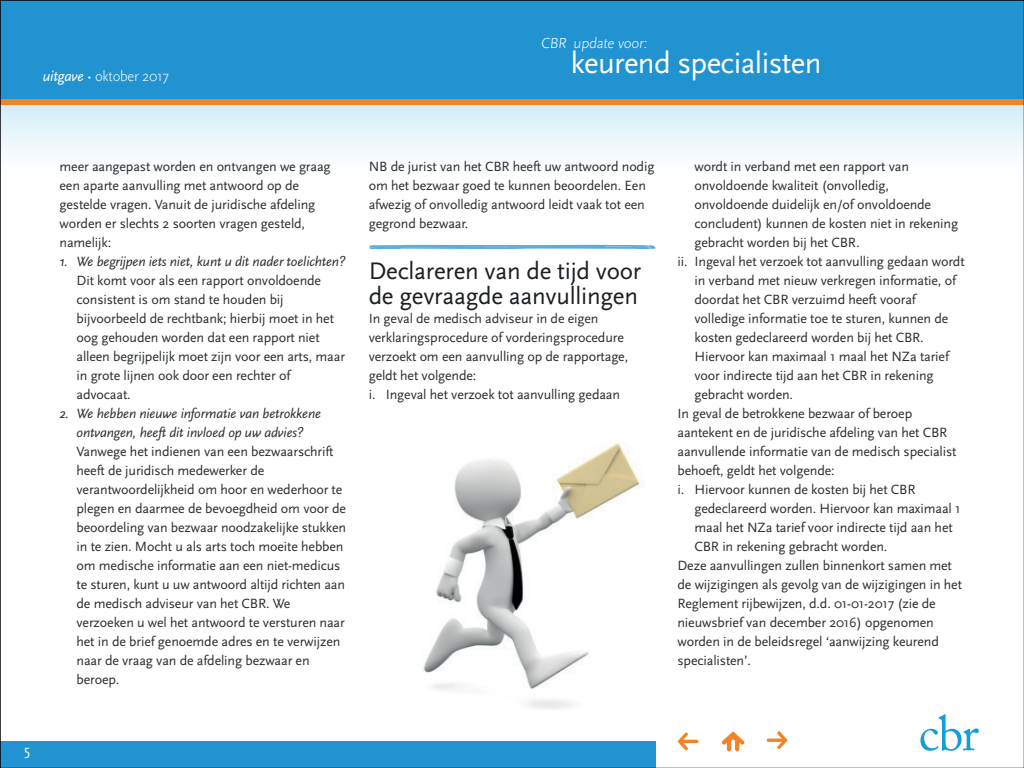
<style>
.page{position:relative;width:1024px;height:768px;background:#fff}
.page>*{position:absolute;margin:0;border:0;box-sizing:border-box;transform-origin:0 0}
.t1{font:30.9px "Scala Sans Pro";letter-spacing:-.02em;color:#fff}
.t2{font:25px/25px "Scala Sans Pro";letter-spacing:-.01em;color:#1b1f22}
.t3{font:300 15.2px "Scala Sans Pro";color:#fff}
.t4{font:300 15px "Scala Sans Pro";letter-spacing:-.02em;color:#fff}
.t5{font:15px "Scala Sans Pro";color:#fff}
.t6{font:14px/19px "Scala Sans Pro";letter-spacing:-.01em;color:#292d2f}
.t7{font:italic 14px/19px "Scala Sans Pro";letter-spacing:-.01em;color:#292d2f;text-align:center}
.s1{font-weight:400;font-style:italic}
</style>
<div class="page">
<svg style="left:2px;top:105px;width:1020px;height:48px"></svg>
<div style="left:0;top:0;width:1024px;height:102px;background:#2293d1"></div>
<div style="left:0;top:741px;width:655px;height:27px;background:#2293d1"></div>
<div style="left:0;top:99px;width:1024px;height:6px;background:#f08527"></div>
<svg style="left:722px;top:731px;width:23px;height:20px"></svg>
<svg style="left:677px;top:732px;width:22px;height:18px"></svg>
<svg style="left:920px;top:714px;width:59px;height:37px"></svg>
<svg style="left:767px;top:731px;width:21px;height:18px"></svg>
<img style="left:423px;top:442px;width:221px;height:268px">
<svg style="left:369px;top:245px;width:287px;height:4px"></svg>
<p class="t4" style="left:43px;top:66px;width:128px"><span class="s1">uitgave</span> • oktober 2017</p>
<p class="t3" style="left:541px;top:33px;width:110px">CBR update voor:</p>
<h1 class="t1" style="left:571px;top:42px;width:252px">keurend specialisten</h1>
<p class="t5" style="left:24px;top:740px;width:8px">5</p>
<p class="t6" style="left:60px;top:156px;width:273px">meer aangepast worden en ontvangen we graag een aparte aanvulling met antwoord op de gestelde vragen. Vanuit de juridische afdeling worden er slechts 2 soorten vragen gesteld, namelijk:</p>
<p class="t7" style="left:60px;top:251px;width:288px">1. We begrijpen iets niet, kunt u dit nader toelichten?</p>
<p class="t6" style="left:77px;top:270px;width:270px">Dit komt voor als een rapport onvoldoende consistent is om stand te houden bij bijvoorbeeld de rechtbank; hierbij moet in het oog gehouden worden dat een rapport niet alleen begrijpelijk moet zijn voor een arts, maar in grote lijnen ook door een rechter of advocaat.</p>
<p class="t7" style="left:60px;top:403px;width:263px">2. We hebben nieuwe informatie van betrokkene ontvangen, heeft dit invloed op uw advies?</p>
<p class="t6" style="left:77px;top:441px;width:271px">Vanwege het indienen van een bezwaarschrift heeft de juridisch medewerker de verantwoordelijkheid om hoor en wederhoor te plegen en daarmee de bevoegdheid om voor de beoordeling van bezwaar noodzakelijke stukken in te zien. Mocht u als arts toch moeite hebben om medische informatie aan een niet-medicus te sturen, kunt u uw antwoord altijd richten aan de medisch adviseur van het CBR. We verzoeken u wel het antwoord te versturen naar het in de brief genoemde adres en te verwijzen naar de vraag van de afdeling bezwaar en beroep.</p>
<p class="t6" style="left:369px;top:156px;width:287px">NB de jurist van het CBR heeft uw antwoord nodig om het bezwaar goed te kunnen beoordelen. Een afwezig of onvolledig antwoord leidt vaak tot een gegrond bezwaar.</p>
<h2 class="t2" style="left:369px;top:257px;width:274px">Declareren van de tijd voor de gevraagde aanvullingen</h2>
<p class="t6" style="left:369px;top:308px;width:261px">In geval de medisch adviseur in de eigen verklaringsprocedure of vorderingsprocedure verzoekt om een aanvulling op de rapportage, geldt het volgende:<br>i. Ingeval het verzoek tot aanvulling gedaan</p>
<p class="t6" style="left:694px;top:156px;width:216px">wordt in verband met een rapport van</p>
<p class="t6" style="left:694px;top:175px;width:196px">onvoldoende kwaliteit (onvolledig,</p>
<p class="t6" style="left:694px;top:194px;width:238px">onvoldoende duidelijk en/of onvoldoende</p>
<p class="t6" style="left:694px;top:213px;width:265px">concludent) kunnen de kosten niet in rekening</p>
<p class="t6" style="left:694px;top:232px;width:167px">gebracht worden bij het CBR.</p>
<p class="t6" style="left:677px;top:251px;width:289px">ii. Ingeval het verzoek tot aanvulling gedaan wordt</p>
<p class="t6" style="left:694px;top:270px;width:263px">in verband met nieuw verkregen informatie, of</p>
<p class="t6" style="left:694px;top:289px;width:223px">doordat het CBR verzuimd heeft vooraf</p>
<p class="t6" style="left:694px;top:308px;width:255px">volledige informatie toe te sturen, kunnen de</p>
<p class="t6" style="left:694px;top:327px;width:231px">kosten gedeclareerd worden bij het CBR.</p>
<p class="t6" style="left:694px;top:346px;width:256px">Hiervoor kan maximaal 1 maal het NZa tarief</p>
<p class="t6" style="left:694px;top:365px;width:241px">voor indirecte tijd aan het CBR in rekening</p>
<p class="t6" style="left:694px;top:384px;width:100px">gebracht worden.</p>
<p class="t6" style="left:677px;top:403px;width:236px">In geval de betrokkene bezwaar of beroep</p>
<p class="t6" style="left:677px;top:422px;width:271px">aantekent en de juridische afdeling van het CBR</p>
<p class="t6" style="left:677px;top:441px;width:281px">aanvullende informatie van de medisch specialist</p>
<p class="t6" style="left:677px;top:460px;width:159px">behoeft, geldt het volgende:</p>
<p class="t6" style="left:677px;top:479px;width:240px">i. Hiervoor kunnen de kosten bij het CBR</p>
<p class="t6" style="left:694px;top:498px;width:268px">gedeclareerd worden. Hiervoor kan maximaal 1</p>
<p class="t6" style="left:694px;top:517px;width:260px">maal het NZa tarief voor indirecte tijd aan het</p>
<p class="t6" style="left:694px;top:536px;width:194px">CBR in rekening gebracht worden.</p>
<p class="t6" style="left:677px;top:555px;width:276px">Deze aanvullingen zullen binnenkort samen met</p>
<p class="t6" style="left:677px;top:574px;width:286px">de wijzigingen als gevolg van de wijzigingen in het</p>
<p class="t6" style="left:677px;top:593px;width:260px">Reglement rijbewijzen, d.d. 01-01-2017 (zie de</p>
<p class="t6" style="left:677px;top:612px;width:258px">nieuwsbrief van december 2016) opgenomen</p>
<p class="t6" style="left:677px;top:631px;width:263px">worden in de beleidsregel ‘aanwijzing keurend</p>
<p class="t6" style="left:677px;top:650px;width:75px">specialisten’.</p>
</div>
